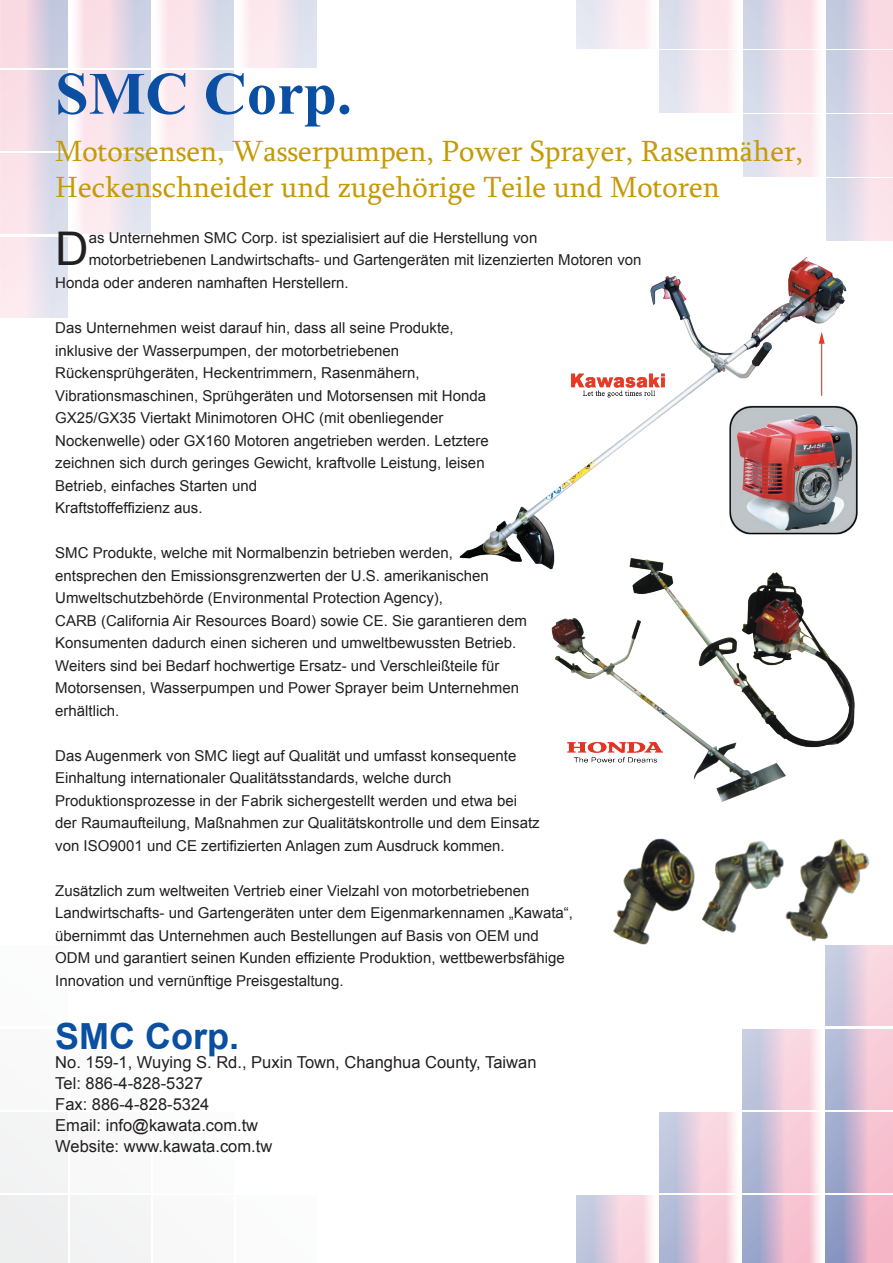
<style>
.page{position:relative;width:893px;height:1263px;background:#fff}
.page>*{position:absolute;margin:0;border:0;box-sizing:border-box;transform-origin:0 0}
.t1{font:700 60px "Times New Roman";color:#0a4fa2}
.t2{font:46.5px "Arial";color:#231f20}
.t3{font:700 36px "Arial";color:#0a4fa2}
.t4{font:30px/36px "Sylfaen";color:#c59a07}
.t5{font:16.5px/21px "Arial";color:#231f20}
.t6{font:15px/22.5px "Arial";color:#231f20}
</style>
<div class="page">
<div style="left:237px;top:1196px;width:80px;height:67px;background:#fbfcfc"></div>
<div style="left:0;top:1196px;width:67px;height:67px;background:#eeeeef"></div>
<div style="left:0;top:1112px;width:67px;height:80px;background:#f3f4f4"></div>
<div style="left:71px;top:1196px;width:80px;height:67px;background:#f3f3f4"></div>
<div style="left:154px;top:1196px;width:80px;height:67px;background:#f9f9f9"></div>
<div style="left:71px;top:1112px;width:80px;height:80px;background:#f9f9f9"></div>
<div style="left:0;top:1029px;width:67px;height:80px;background:#f9f9f9"></div>
<div style="left:154px;top:1112px;width:80px;height:80px;background:#fbfcfc"></div>
<div style="left:71px;top:1029px;width:80px;height:80px;background:#fbfcfc"></div>
<div style="left:0;top:945px;width:67px;height:80px;background:#fbfcfc"></div>
<div style="left:576px;top:0;width:81px;height:49px;background:linear-gradient(to right,#e4e5f0,#fff3f4)"></div>
<div style="left:827px;top:0;width:66px;height:49px;background:linear-gradient(to right,#bbc7df,#ffdce3)"></div>
<div style="left:827px;top:51px;width:66px;height:61px;background:linear-gradient(to right,#c2cde3,#ffdfe5)"></div>
<div style="left:743px;top:0;width:80px;height:49px;background:linear-gradient(to right,#cccfe3,#ffebee)"></div>
<div style="left:659px;top:0;width:81px;height:49px;background:linear-gradient(to right,#d8dae9,#ffeff1)"></div>
<div style="left:743px;top:51px;width:80px;height:61px;background:linear-gradient(to right,#d3d5e6,#ffedef)"></div>
<div style="left:827px;top:115px;width:66px;height:61px;background:linear-gradient(to right,#cad4e7,#ffe2e8)"></div>
<div style="left:659px;top:51px;width:81px;height:61px;background:linear-gradient(to right,#dee1ed,#fff1f3)"></div>
<div style="left:743px;top:115px;width:80px;height:61px;background:linear-gradient(to right,#dadcea,#ffeff2)"></div>
<div style="left:827px;top:179px;width:66px;height:61px;background:linear-gradient(to right,#d2dbeb,#ffe6eb)"></div>
<svg style="left:576px;top:1196px;width:77px;height:67px;background:#e3d2e0"></svg>
<svg style="left:826px;top:1196px;width:67px;height:67px;background:#c6a8c6"></svg>
<svg style="left:826px;top:1112px;width:67px;height:80px;background:#ceb4cd"></svg>
<svg style="left:742px;top:1196px;width:78px;height:67px;background:#d4bad1"></svg>
<svg style="left:659px;top:1196px;width:77px;height:67px;background:#dbc6d8"></svg>
<svg style="left:742px;top:1112px;width:78px;height:80px;background:#dbc5d8"></svg>
<svg style="left:826px;top:1029px;width:67px;height:80px;background:#d7c1d6"></svg>
<svg style="left:659px;top:1112px;width:77px;height:80px;background:#e2d1e0"></svg>
<svg style="left:742px;top:1029px;width:77px;height:80px;background:#e2d1e0"></svg>
<svg style="left:826px;top:945px;width:67px;height:80px;background:#e0cddd"></svg>
<div style="left:237px;top:0;width:80px;height:67px;background:linear-gradient(to right,#fff2f3,#dee0ec)"></div>
<div style="left:0;top:0;width:67px;height:67px;background:linear-gradient(to right,#ffdee3,#bcc7df)"></div>
<div style="left:0;top:71px;width:67px;height:80px;background:linear-gradient(to right,#ffe1e7,#c6d0e4)"></div>
<svg style="left:76px;top:0;width:75px;height:67px;background:#e8dae6"></svg>
<div style="left:154px;top:0;width:80px;height:67px;background:linear-gradient(to right,#ffeff1,#d5d7e7)"></div>
<div style="left:71px;top:71px;width:80px;height:80px;background:linear-gradient(to right,#ffeff0,#d4d6e7)"></div>
<div style="left:0;top:154px;width:67px;height:80px;background:linear-gradient(to right,#ffe6ea,#d0d8e9)"></div>
<div style="left:154px;top:71px;width:80px;height:80px;background:linear-gradient(to right,#fff2f3,#dedfec)"></div>
<div style="left:71px;top:154px;width:80px;height:80px;background:linear-gradient(to right,#fff2f3,#dddfec)"></div>
<div style="left:0;top:237px;width:67px;height:80px;background:linear-gradient(to right,#ffebee,#dae1ee)"></div>
<img style="left:551px;top:599px;width:304px;height:203px">
<img style="left:613px;top:838px;width:264px;height:126px">
<img style="left:459px;top:257px;width:399px;height:342px">
<h1 class="t1" style="left:55px;top:52px;width:298px">SMC Corp.</h1>
<h3 class="t4" style="left:55px;top:132px;width:749px">Motorsensen, Wasserpumpen, Power Sprayer, Rasenmäher,<br>Heckenschneider und zugehörige Teile und Motoren</h3>
<h2 class="t2" style="left:55px;top:219px;width:35px">D</h2>
<p class="t6" style="left:89px;top:227px;width:450px">as Unternehmen SMC Corp. ist spezialisiert auf die Herstellung von</p>
<p class="t6" style="left:89px;top:249px;width:554px">motorbetriebenen Landwirtschafts- und Gartengeräten mit lizenzierten Motoren von</p>
<p class="t6" style="left:55px;top:272px;width:295px">Honda oder anderen namhaften Herstellern.</p>
<p class="t6" style="left:55px;top:317px;width:435px">Das Unternehmen weist darauf hin, dass all seine Produkte, inklusive der Wasserpumpen, der motorbetriebenen Rückensprühgeräten, Heckentrimmern, Rasenmähern, Vibrationsmaschinen, Sprühgeräten und Motorsensen mit Honda GX25/GX35 Viertakt Minimotoren OHC (mit obenliegender Nockenwelle) oder GX160 Motoren angetrieben werden. Letztere zeichnen sich durch geringes Gewicht, kraftvolle Leistung, leisen Betrieb, einfaches Starten und<br>Kraftstoffeffizienz aus.</p>
<p class="t6" style="left:55px;top:542px;width:473px">SMC Produkte, welche mit Normalbenzin betrieben werden, entsprechen den Emissionsgrenzwerten der U.S. amerikanischen Umweltschutzbehörde (Environmental Protection Agency),<br>CARB (California Air Resources Board) sowie CE. Sie garantieren dem Konsumenten dadurch einen sicheren und umweltbewussten Betrieb.<br>Weiters sind bei Bedarf hochwertige Ersatz- und Verschleißteile für Motorsensen, Wasserpumpen und Power Sprayer beim Unternehmen erhältlich.</p>
<p class="t6" style="left:55px;top:744px;width:486px">Das Augenmerk von SMC liegt auf Qualität und umfasst konsequente Einhaltung internationaler Qualitätsstandards, welche durch Produktionsprozesse in der Fabrik sichergestellt werden und etwa bei der Raumaufteilung, Maßnahmen zur Qualitätskontrolle und dem Einsatz von ISO9001 und CE zertifizierten Anlagen zum Ausdruck kommen.</p>
<p class="t6" style="left:55px;top:879px;width:519px">Zusätzlich zum weltweiten Vertrieb einer Vielzahl von motorbetriebenen Landwirtschafts- und Gartengeräten unter dem Eigenmarkennamen „Kawata“, übernimmt das Unternehmen auch Bestellungen auf Basis von OEM und ODM und garantiert seinen Kunden effiziente Produktion, wettbewerbsfähige Innovation und vernünftige Preisgestaltung.</p>
<h3 class="t3" style="left:55px;top:1012px;width:185px">SMC Corp.</h3>
<p class="t5" style="left:55px;top:1052px;width:483px">No. 159-1, Wuying S. Rd., Puxin Town, Changhua County, Taiwan<br>Tel: 886-4-828-5327<br>Fax: 886-4-828-5324<br>Email: info@kawata.com.tw<br>Website: www.kawata.com.tw</p>
</div>
